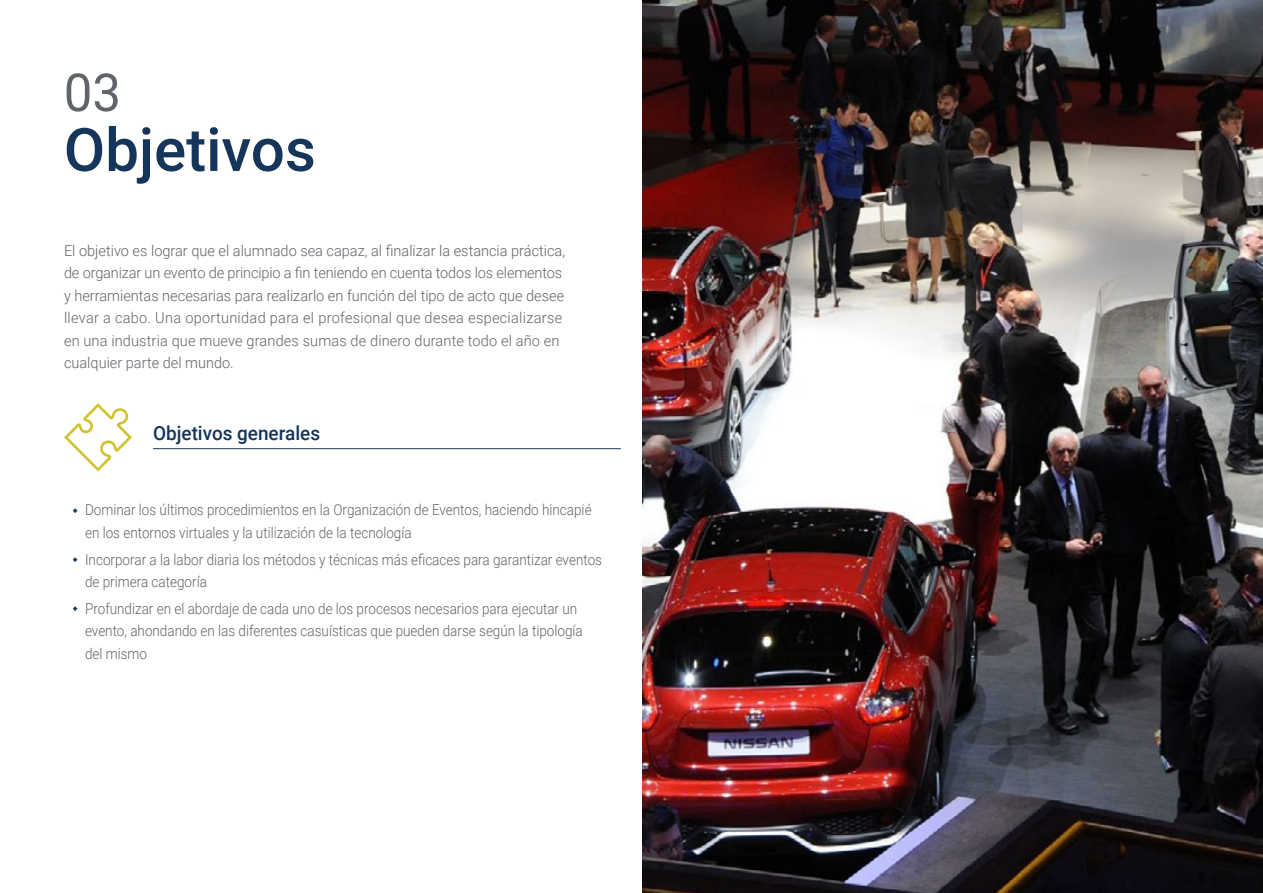
<style>
.page{position:relative;width:1263px;height:893px;background:#fff}
.page>*{position:absolute;margin:0;border:0;box-sizing:border-box;transform-origin:0 0}
.t1{font:500 60px "Roboto";color:#16355a}
.t2{font:52.5px "Roboto";color:#61646a}
.t3{font:500 19.5px "Roboto";color:#153559}
.t4{font:300 15px/22.5px "Roboto";color:#61646a;scale:.9 1}
.t5{font:300 15px/22.5px "Roboto";color:#61646a}
</style>
<div class="page">
<hr style="left:153px;top:448px;width:468px;height:1px;background:#153559">
<svg style="left:64px;top:403px;width:68px;height:68px"></svg>
<img style="left:642px;top:0;width:621px;height:893px">
<h2 class="t2" style="left:64px;top:56px;width:59px">03</h2>
<h1 class="t1" style="left:64px;top:108px;width:254px">Objetivos</h1>
<p class="t5" style="left:64px;top:239px;width:503px">El objetivo es lograr que el alumnado sea capaz, al finalizar la estancia práctica, de organizar un evento de principio a fin teniendo en cuenta todos los elementos y herramientas necesarias para realizarlo en función del tipo de acto que desee llevar a cabo. Una oportunidad para el profesional que desea especializarse en una industria que mueve grandes sumas de dinero durante todo el año en cualquier parte del mundo.</p>
<h3 class="t3" style="left:153px;top:420px;width:169px">Objetivos generales</h3>
<p class="t4" style="left:85px;top:498px;width:564px">Dominar los últimos procedimientos en la Organización de Eventos, haciendo hincapié en los entornos virtuales y la utilización de la tecnología</p>
<p class="t4" style="left:85px;top:548px;width:576px">Incorporar a la labor diaria los métodos y técnicas más eficaces para garantizar eventos de primera categoría</p>
<p class="t4" style="left:85px;top:597px;width:555px">Profundizar en el abordaje de cada uno de los procesos necesarios para ejecutar un evento, ahondando en las diferentes casuísticas que pueden darse según la tipología del mismo</p>
</div>
